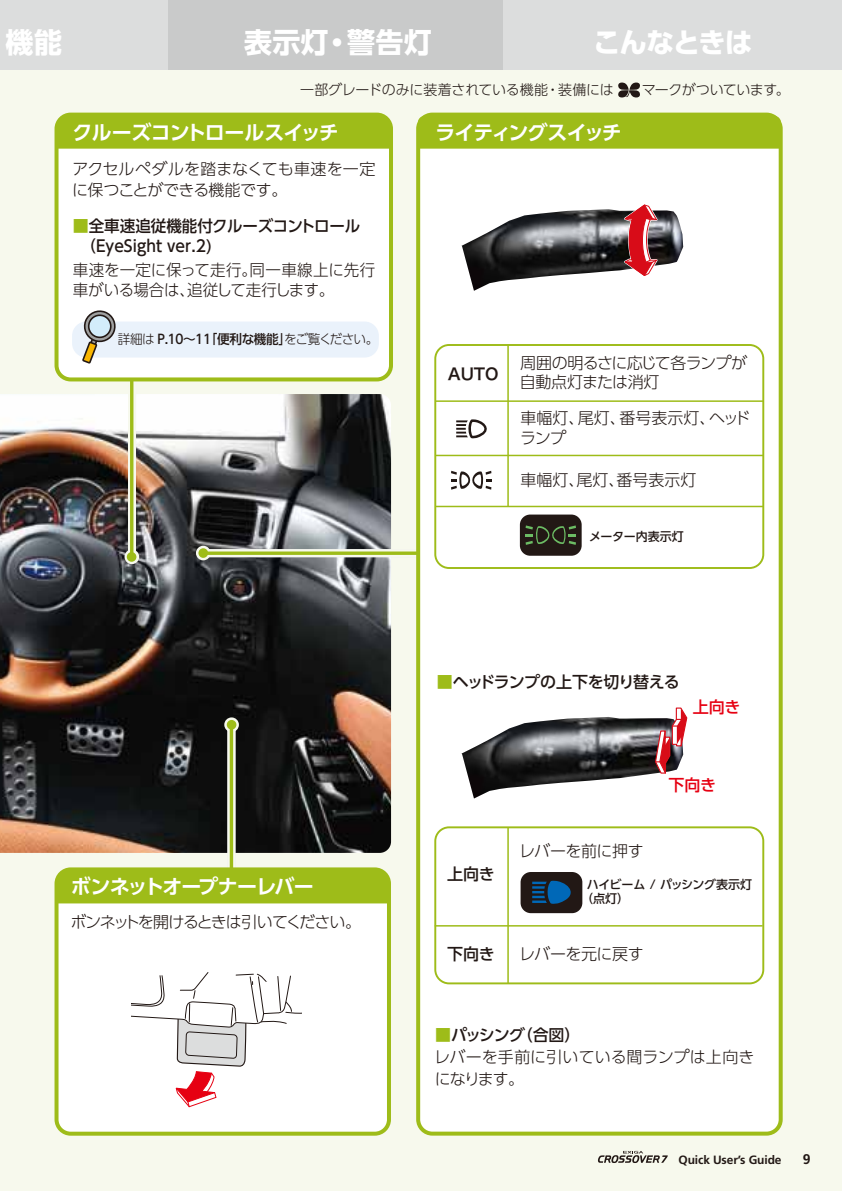
<style>
.page{position:relative;width:842px;height:1191px;background:#f7f9ed}
.page>*{position:absolute;margin:0;border:0;box-sizing:border-box;transform-origin:0 0}
.t1{font:700 28px "UD Shin Go Pro";letter-spacing:-.02em;color:#fff}
.t2{font:700 20px "UD Shin Go Pro De";letter-spacing:-.045em;color:#fff}
.t3{font:300 16px/21px "UD Shin Go Pro";letter-spacing:-.02em;color:#221815}
.t4{font:300 16px/22px "UD Shin Go Pro";color:#221815}
.t5{font:500 16px/20px "UD Shin Go Pro";color:#221815}
.t6{font:300 16px/19.2px "UD Shin Go Pro";letter-spacing:-.045em;color:#221815}
.t7{font:300 16px "UD Shin Go Pro";letter-spacing:-.075em;color:#221815}
.t8{font:500 16px "UD Shin Go Pro";letter-spacing:-.045em;color:#221815}
.t9{font:500 16px "UD Shin Go Pro";letter-spacing:-.01em;color:#e60012}
.t10{font:16px "Hira Kaku Pro W6";color:#221815}
.t11{font:300 14px "UD Shin Go Pro";letter-spacing:-.02em;color:#221815}
.t12{font:700 14px "Frutiger";color:#221815}
.t13{font:500 13px "UD Shin Go Pro";letter-spacing:-.03em;color:#221815}
.t14{font:500 12px/14px "UD Shin Go Pro";letter-spacing:-.015em;color:#221815}
.t15{font:700 12px "Frutiger";letter-spacing:-.01em;color:#221815}
.s1{color:#9ebc19}
.s2{font-weight:300}
.s3{font-weight:500;color:#9ebc19}
.s4{font-weight:500}
</style>
<div class="page">
<img style="left:0;top:394px;width:391px;height:459px">
<div style="left:125px;top:549px;width:14px;height:15px;border:4px solid #f7f9ed;border-radius:50%"></div>
<svg style="left:128px;top:381px;width:8px;height:172px"></svg>
<hr style="left:130px;top:313px;width:3px;height:240px;background:#9ebc19">
<div style="left:127px;top:552px;width:9px;height:10px;background:#9ebc19;border-radius:50%"></div>
<div style="left:196px;top:546px;width:15px;height:14px;border:4px solid #f7f9ed;border-radius:50%"></div>
<div style="left:207px;top:549px;width:281px;height:8px;background:#f7f9ed"></div>
<svg style="left:208px;top:551px;width:208px;height:4px"></svg>
<div style="left:198px;top:548px;width:10px;height:10px;background:#9ebc19;border-radius:50%"></div>
<div style="left:224px;top:717px;width:15px;height:15px;border:4px solid #f7f9ed;border-radius:50%"></div>
<svg style="left:227px;top:728px;width:8px;height:139px"></svg>
<hr style="left:230px;top:728px;width:3px;height:169px;background:#9ebc19">
<div style="left:227px;top:720px;width:9px;height:9px;background:#9ebc19;border-radius:50%"></div>
<div style="left:57px;top:115px;width:334px;height:264px;background:#fff;border-radius:14px"></div>
<div style="left:55px;top:113px;width:338px;height:268px;border:4px solid #9ebc19;border-radius:14px"></div>
<div style="left:57px;top:115px;width:334px;height:34px;background:#9ebc19"></div>
<div style="left:418px;top:115px;width:363px;height:1018px;background:#fff;border-radius:14px"></div>
<div style="left:416px;top:113px;width:367px;height:1022px;border:4px solid #9ebc19;border-radius:14px"></div>
<div style="left:418px;top:115px;width:363px;height:34px;background:#9ebc19"></div>
<div style="left:57px;top:869px;width:332px;height:264px;background:#fff;border-radius:14px"></div>
<div style="left:55px;top:867px;width:336px;height:268px;border:4px solid #9ebc19;border-radius:14px"></div>
<div style="left:57px;top:869px;width:332px;height:34px;background:#9ebc19"></div>
<div style="left:72px;top:321px;width:307px;height:36px;background:#eaf2fb;border-radius:14px"></div>
<svg style="left:81px;top:310px;width:36px;height:54px"></svg>
<div style="left:434px;top:344px;width:330px;height:225px;border:2px solid #9ebc19;border-radius:14px"></div>
<hr style="left:507px;top:345px;width:2px;height:161px;background:#9ebc19">
<hr style="left:436px;top:400px;width:327px;height:2px;background:#9ebc19">
<hr style="left:436px;top:455px;width:327px;height:1px;background:#9ebc19">
<hr style="left:436px;top:506px;width:327px;height:1px;background:#9ebc19">
<svg style="left:456px;top:419px;width:31px;height:19px"></svg>
<div style="left:520px;top:514px;width:62px;height:42px;background:#221815;border-radius:10px"></div>
<svg style="left:526px;top:525px;width:50px;height:20px"></svg>
<svg style="left:451px;top:471px;width:40px;height:18px"></svg>
<svg style="left:131px;top:972px;width:170px;height:135px"></svg>
<div style="left:0;top:0;width:842px;height:69px;background:#dcdddd"></div>
<div style="left:0;top:0;width:503px;height:69px;background:#c9caca"></div>
<div style="left:0;top:0;width:168px;height:69px;background:#dcdddd"></div>
<svg style="left:618px;top:82px;width:22px;height:16px"></svg>
<svg style="left:598px;top:1150px;width:70px;height:13px"></svg>
<div style="left:434px;top:826px;width:330px;height:158px;border:2px solid #9ebc19;border-radius:14px"></div>
<hr style="left:507px;top:827px;width:2px;height:157px;background:#9ebc19">
<hr style="left:435px;top:925px;width:327px;height:1px;background:#9ebc19">
<div style="left:521px;top:872px;width:61px;height:41px;background:#221815;border-radius:10px"></div>
<svg style="left:532px;top:880px;width:39px;height:24px"></svg>
<img style="left:461px;top:209px;width:222px;height:82px">
<img style="left:461px;top:717px;width:193px;height:81px">
<svg style="left:620px;top:204px;width:40px;height:74px"></svg>
<svg style="left:654px;top:707px;width:34px;height:67px"></svg>
<h1 class="t1" style="left:6px;top:19px;width:58px">機能</h1>
<h1 class="t1" style="left:244px;top:19px;width:189px">表示灯・警告灯</h1>
<h1 class="t1" style="left:593px;top:19px;width:161px">こんなときは</h1>
<p class="t11" style="left:300px;top:79px;width:491px">一部グレードのみに装着されている機能・装備には　　マークがついています。</p>
<p class="t2" style="left:72px;top:116px;width:268px">クルーズコントロールスイッチ</p>
<p class="t3" style="left:72px;top:158px;width:305px">アクセルペダルを踏まなくても車速を一定に保つことができる機能です。</p>
<p class="t5" style="left:73px;top:215px;width:289px"><span class="s1">■</span>全車速追従機能付クルーズコントロール　（EyeSight ver.2)</p>
<p class="t3" style="left:73px;top:259px;width:304px;line-height:20px">車速を一定に保って走行。同一車線上に先行車がいる場合は、追従して走行します。</p>
<p class="t13" style="left:118px;top:329px;width:262px"><span class="s2">詳細は</span> P.１０～11「便利な機能」<span class="s2">をご覧ください。</span></p>
<p class="t2" style="left:436px;top:116px;width:188px">ライティングスイッチ</p>
<p class="t10" style="left:448px;top:360px;width:52px">AUTO</p>
<p class="t6" style="left:520px;top:352px;width:229px">周囲の明るさに応じて各ランプが自動点灯または消灯</p>
<p class="t4" style="left:520px;top:408px;width:232px;line-height:19.2px">車幅灯、尾灯、番号表示灯、ヘッドランプ</p>
<p class="t4" style="left:520px;top:468px;width:177px">車幅灯、尾灯、番号表示灯</p>
<p class="t14" style="left:589px;top:528px;width:96px">メーター内表示灯</p>
<p class="t2" style="left:71px;top:870px;width:244px">ボンネットオープナーレバー</p>
<p class="t7" style="left:70px;top:908px;width:292px">ボンネットを開けるときは引いてください。</p>
<p class="t8" style="left:437px;top:668px;width:245px"><span class="s1">■</span>ヘッドランプの上下を切り替える</p>
<p class="t9" style="left:693px;top:694px;width:49px">上向き</p>
<p class="t5" style="left:447px;top:863px;width:49px">上向き</p>
<p class="t5" style="left:447px;top:943px;width:49px">下向き</p>
<p class="t3" style="left:519px;top:840px;width:126px">レバーを前に押す</p>
<p class="t9" style="left:668px;top:772px;width:49px">下向き</p>
<p class="t14" style="left:581px;top:877px;width:172px;text-indent:6px">ハイビーム / パッシング表示灯（点灯）</p>
<p class="t3" style="left:519px;top:943px;width:126px">レバーを元に戻す</p>
<p class="t4" style="left:434px;top:1023px;width:322px"><span class="s3">■</span><span class="s4">パッシング（合図）<br></span>レバーを手前に引いている間ランプは上向きになります。</p>
<p class="t15" style="left:678px;top:1152px;width:105px">Quick User’s Guide</p>
<p class="t12" style="left:803px;top:1150px;width:9px">9</p>
</div>
